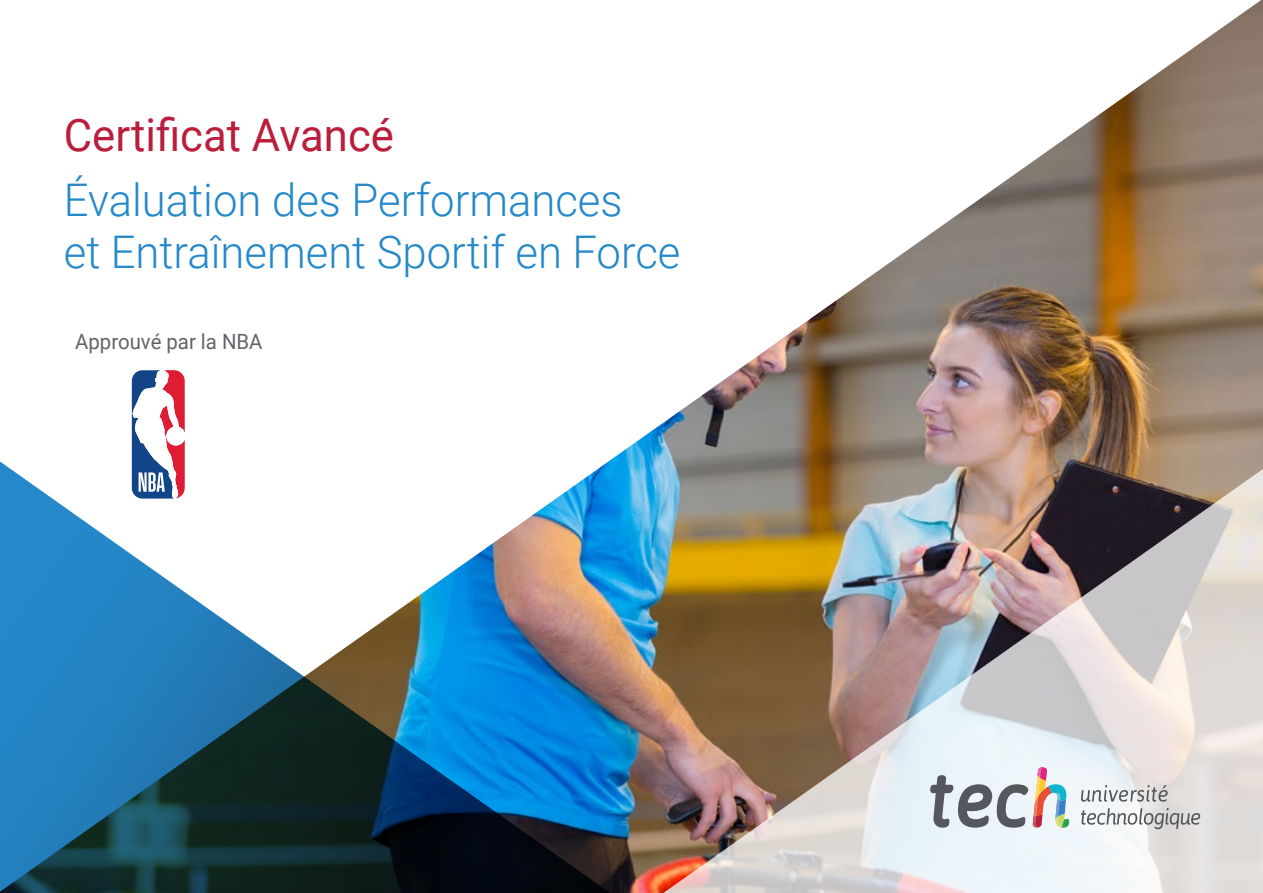
<style>
.page{position:relative;width:1263px;height:893px;background:#fff}
.page>*{position:absolute;margin:0;border:0;box-sizing:border-box;transform-origin:0 0}
.t1{font:300 45px/52.5px "Roboto";color:#2488c9}
.t2{font:45px "Roboto";color:#ba1e3c}
.t3{font:21px "Roboto";color:#61646a}
</style>
<div class="page">
<img style="left:131px;top:0;width:1132px;height:454px">
<svg style="left:0;top:446px;width:640px;height:447px"></svg>
<img style="left:634px;top:454px;width:629px;height:439px">
<svg style="left:1081px;top:785px;width:87px;height:17px"></svg>
<svg style="left:1081px;top:808px;width:119px;height:21px"></svg>
<svg style="left:930px;top:767px;width:139px;height:61px;background:#bcbfc1"></svg>
<svg style="left:132px;top:370px;width:53px;height:129px"></svg>
<p class="t2" style="left:64px;top:103px;width:332px">Certificat Avancé</p>
<p class="t1" style="left:64px;top:172px;width:618px">Évaluation des Performances<br>et Entraînement Sportif en Force</p>
<p class="t3" style="left:75px;top:326px;width:189px">Approuvé par la NBA</p>
</div>
